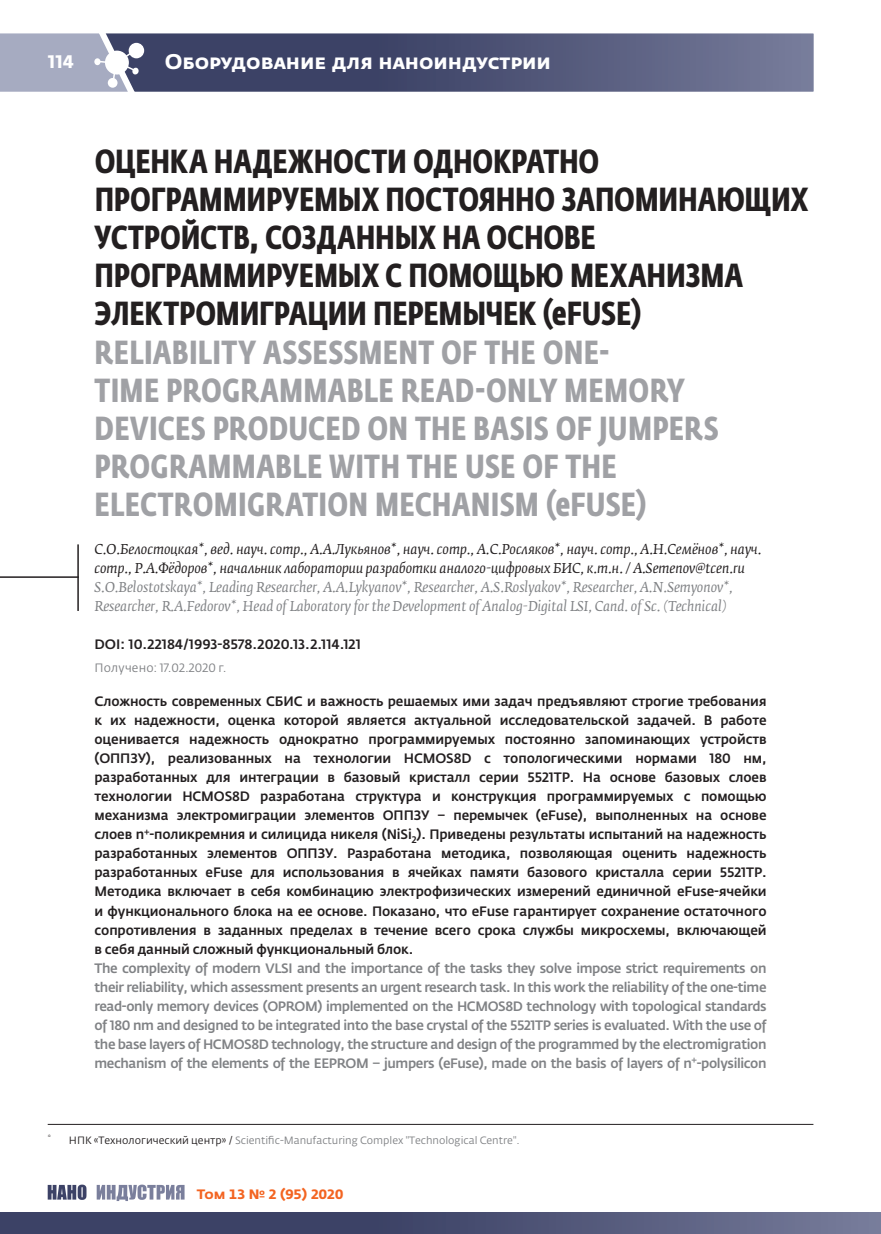
<style>
.page{position:relative;width:881px;height:1234px;background:#fff}
.page>*{position:absolute;margin:0;border:0;box-sizing:border-box;transform-origin:0 0}
.t1{font:700 33px/38.1px "Fedra Sans Cond Pro";letter-spacing:.005em;color:#a0a1a5}
.t2{font:700 33px/38.1px "Fedra Sans Cond Pro";letter-spacing:-.01em;color:#231f20}
.t3{font:700 21px "Fedra Sans Alt Pro";color:#fff}
.t4{font:700 18px "Fedra Sans Alt Pro";color:#fff}
.t5{font:500 13.5px/19px "Fedra Sans Pro";letter-spacing:-.01em;color:#231f20;text-align:justify}
.t6{font:500 13.5px/19px "Fedra Sans Pro";letter-spacing:-.03em;color:#808285;text-align:justify}
.t7{font:italic 13.5px/19px "Fedra Serif B Pro";color:#808285}
.t8{font:italic 13.5px/19px "Fedra Serif B Pro";color:#231f20}
.t9{font:500 13.5px "Fedra Sans Alt Pro";color:#231f20}
.t10{font:700 13.5px "Fedra Sans Alt Pro";color:#f36421}
.t11{font:12px "Fedra Sans Pro";letter-spacing:.01em;color:#808285}
.t12{font:10.5px "Fedra Sans Alt Pro";color:#808285}
.s1{color:#231f20}
</style>
<div class="page">
<svg style="left:48px;top:1184px;width:38px;height:15px"></svg>
<svg style="left:97px;top:1184px;width:87px;height:16px"></svg>
<div style="left:0;top:1211px;width:880px;height:22px;background:linear-gradient(to right,#2d3459,#6c7190)"></div>
<svg style="left:0;top:33px;width:813px;height:59px;background:#606585"></svg>
<hr style="left:0;top:576px;width:79px;height:1px;background:#231f20">
<hr style="left:77px;top:544px;width:2px;height:67px;background:#231f20">
<hr style="left:48px;top:1123px;width:765px;height:1px;background:#231f20">
<h3 class="t4" style="left:48px;top:50px;width:28px">114</h3>
<h2 class="t3" style="left:165px;top:48px;width:387px">Оборудование для наноиндустрии</h2>
<h1 class="t2" style="left:95px;top:143px;width:714px">ОЦЕНКА НАДЕЖНОСТИ ОДНОКРАТНО ПРОГРАММИРУЕМЫХ ПОСТОЯННО ЗАПОМИНАЮЩИХ УСТРОЙСТВ, СОЗДАННЫХ НА ОСНОВЕ ПРОГРАММИРУЕМЫХ С ПОМОЩЬЮ МЕХАНИЗМА ЭЛЕКТРОМИГРАЦИИ ПЕРЕМЫЧЕК (EFUSE)</h1>
<h1 class="t1" style="left:95px;top:333px;width:625px">RELIABILITY ASSESSMENT OF THE ONE-<br>TIME PROGRAMMABLE READ-ONLY MEMORY DEVICES PRODUCED ON THE BASIS OF JUMPERS PROGRAMMABLE WITH THE USE OF THE ELECTROMIGRATION MECHANISM (EFUSE)</h1>
<p class="t8" style="left:94px;top:539px;width:668px">С.О.Белостоцкая*, вед. науч. сотр., А.А.Лукьянов*, науч. сотр., А.С.Росляков*, науч. сотр., А.Н.Семёнов*, науч. сотр., Р.А.Фёдоров*, начальник лаборатории разработки аналого-цифровых БИС, к.т.н. / A.Semenov@tcen.ru</p>
<p class="t7" style="left:94px;top:577px;width:639px">S.O.Belostotskaya*, Leading Researcher, A.A.Lykyanov*, Researcher, A.S.Roslyakov*, Researcher, A.N.Semyonov*,<br>Researcher, R.A.Fedorov*, Head of Laboratory for the Development of Analog-Digital LSI, Cand. of Sc. (Technical)</p>
<p class="t9" style="left:94px;top:635px;width:268px">DOI: 10.22184/1993-8578.2020.13.2.114.121</p>
<p class="t11" style="left:94px;top:660px;width:133px">Получено: 17.02.2020 г.</p>
<p class="t5" style="left:94px;top:691px;width:673px">Сложность современных СБИС и важность решаемых ими задач предъявляют строгие требования к их надежности, оценка которой является актуальной исследовательской задачей. В работе оценивается надежность однократно программируемых постоянно запоминающих устройств (ОППЗУ), реализованных на технологии HCMOS8D с топологическими нормами 180 нм, разработанных для интеграции в базовый кристалл серии 5521ТР. На основе базовых слоев технологии HCMOS8D разработана структура и конструкция программируемых с помощью механизма электромиграции элементов ОППЗУ – перемычек (eFuse), выполненных на основе слоев n<sup>+</sup>-поликремния и силицида никеля (NiSi<sub>2</sub>). Приведены результаты испытаний на надежность разработанных элементов ОППЗУ. Разработана методика, позволяющая оценить надежность разработанных eFuse для использования в ячейках памяти базового кристалла серии 5521ТР.<br>Методика включает в себя комбинацию электрофизических измерений единичной eFuse-ячейки и функционального блока на ее основе. Показано, что eFuse гарантирует сохранение остаточного сопротивления в заданных пределах в течение всего срока службы микросхемы, включающей в себя данный сложный функциональный блок.</p>
<p class="t6" style="left:94px;top:958px;width:673px">The complexity of modern VLSI and the importance of the tasks they solve impose strict requirements on their reliability, which assessment presents an urgent research task. In this work the reliability of the one-time read-only memory devices (OPROM) implemented on the HCMOS8D technology with topological standards of 180 nm and designed to be integrated into the base crystal of the 5521TP series is evaluated. With the use of the base layers of HCMOS8D technology, the structure and design of the programmed by the electromigration mechanism of the elements of the EEPROM – jumpers (eFuse), made on the basis of layers of n<sup>+</sup>-polysilicon</p>
<p class="t12" style="left:48px;top:1133px;width:473px"><sup>*</sup> <span class="s1">НПК «Технологический центр» /</span> Scientific-Manufacturing Complex "Technological Centre".</p>
<p class="t10" style="left:197px;top:1185px;width:148px">Том 13 № 2 (95) 2020</p>
</div>
